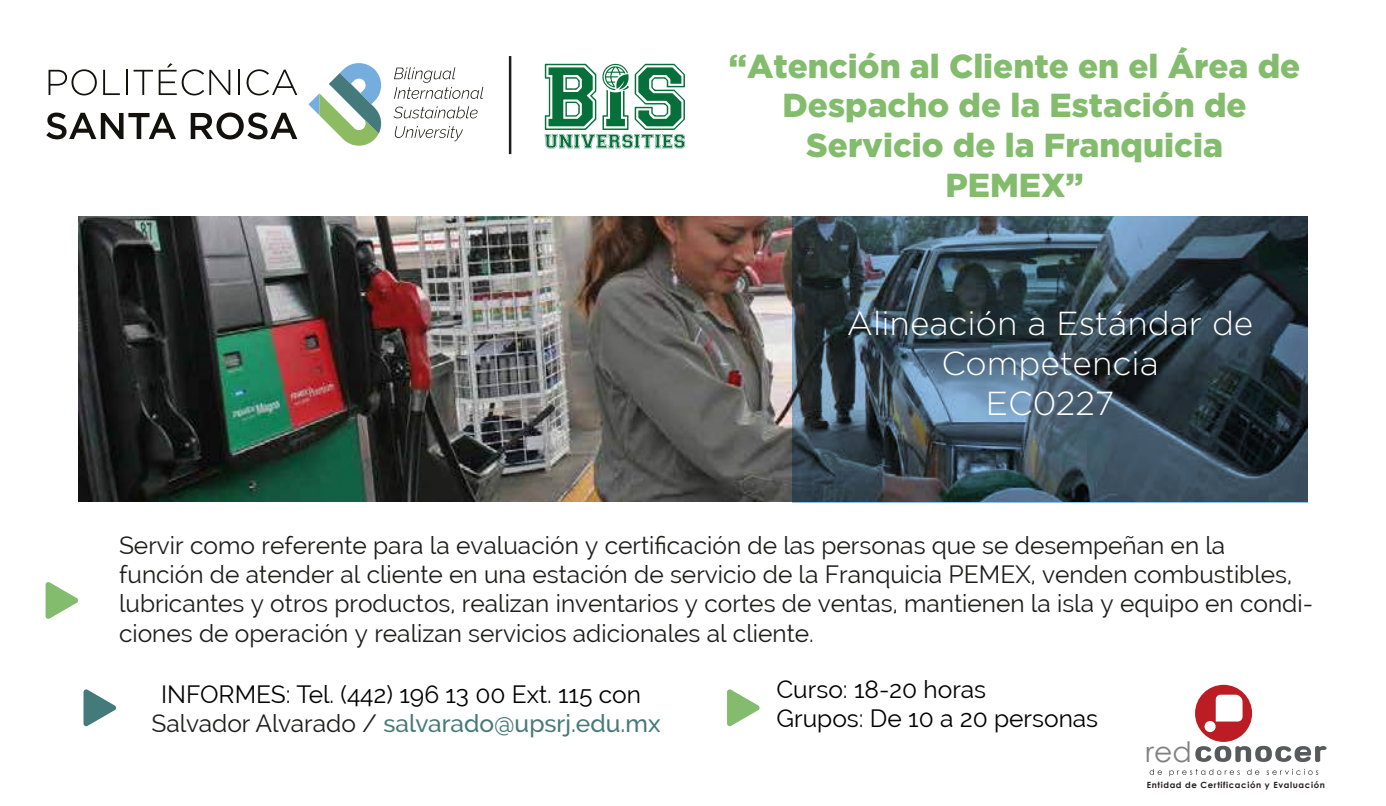
<style>
.page{position:relative;width:1386px;height:806px;background:#fff}
.page>*{position:absolute;margin:0;border:0;box-sizing:border-box;transform-origin:0 0}
.t1{font:900 33.25px/39.9px "Gotham";color:#84bc6e;text-align:center}
.t2{font:300 33.25px/39.9px "Gotham";color:#fff;text-align:center}
.t3{font:28.18px "Century Gothic";color:#808080}
.t4{font:24.5px/29.4px "Raleway";color:#1c1c1b}
.t5{font:24.5px "Raleway";color:#000}
.t6{font:500 24.5px "Raleway";color:#477979}
.t7{font:700 8.58px "Century Gothic";letter-spacing:.075em;color:#221e1f}
.s1{font-weight:400;color:#1c1c1b}
</style>
<div class="page">
<svg style="left:1195px;top:684px;width:132px;height:78px"></svg>
<svg style="left:1150px;top:769px;width:12px;height:5px"></svg>
<svg style="left:1170px;top:769px;width:70px;height:6px"></svg>
<svg style="left:1247px;top:769px;width:12px;height:5px"></svg>
<svg style="left:1267px;top:768px;width:51px;height:6px"></svg>
<svg style="left:46px;top:582px;width:33px;height:37px"></svg>
<svg style="left:84px;top:689px;width:32px;height:37px"></svg>
<svg style="left:727px;top:689px;width:33px;height:37px"></svg>
<img style="left:79px;top:216px;width:713px;height:285px">
<svg style="left:792px;top:216px;width:516px;height:287px;background:#394b58"></svg>
<hr style="left:509px;top:56px;width:2px;height:98px;background:#1c1c1b">
<svg style="left:49px;top:69px;width:48px;height:26px"></svg>
<svg style="left:103px;top:70px;width:17px;height:25px"></svg>
<hr style="left:126px;top:70px;width:2px;height:25px;background:#12110c">
<svg style="left:134px;top:70px;width:19px;height:25px"></svg>
<svg style="left:159px;top:63px;width:71px;height:32px"></svg>
<hr style="left:238px;top:70px;width:2px;height:25px;background:#12110c">
<svg style="left:247px;top:69px;width:50px;height:26px"></svg>
<svg style="left:46px;top:113px;width:130px;height:26px"></svg>
<svg style="left:191px;top:112px;width:106px;height:27px"></svg>
<svg style="left:308px;top:63px;width:74px;height:83px"></svg>
<svg style="left:394px;top:67px;width:89px;height:32px"></svg>
<svg style="left:394px;top:106px;width:84px;height:12px"></svg>
<svg style="left:395px;top:126px;width:68px;height:15px"></svg>
<svg style="left:545px;top:63px;width:140px;height:86px"></svg>
<h1 class="t1" style="left:729px;top:45px;width:573px">“Atención al Cliente en el Área de<br>Despacho de la Estación de<br>Servicio de la Franquicia<br>PEMEX”</h1>
<h1 class="t2" style="left:847px;top:302px;width:408px">Alineación a Estándar de<br>Competencia<br>EC0227</h1>
<p class="t4" style="left:119px;top:530px;width:1196px">Servir como referente para la evaluación y certificación de las personas que se desempeñan en la función de atender al cliente en una estación de servicio de la Franquicia PEMEX, venden combustibles, lubricantes y otros productos, realizan inventarios y cortes de ventas, mantienen la isla y equipo en condi&shy;ciones de operación y realizan servicios adicionales al cliente.</p>
<p class="t5" style="left:161px;top:679px;width:481px">INFORMES: Tel. (442) 196 13 00 Ext. 115 con</p>
<p class="t5" style="left:776px;top:674px;width:211px">Curso: 18-20 horas</p>
<p class="t6" style="left:152px;top:709px;width:510px"><span class="s1">Salvador Alvarado /</span> salvarado@upsrj.edu.mx</p>
<p class="t5" style="left:776px;top:704px;width:323px">Grupos: De 10 a 20 personas</p>
<p class="t3" style="left:1146px;top:731px;width:48px">red</p>
<p class="t7" style="left:1147px;top:777px;width:180px">Entidad de Certificación y Evaluación</p>
</div>
